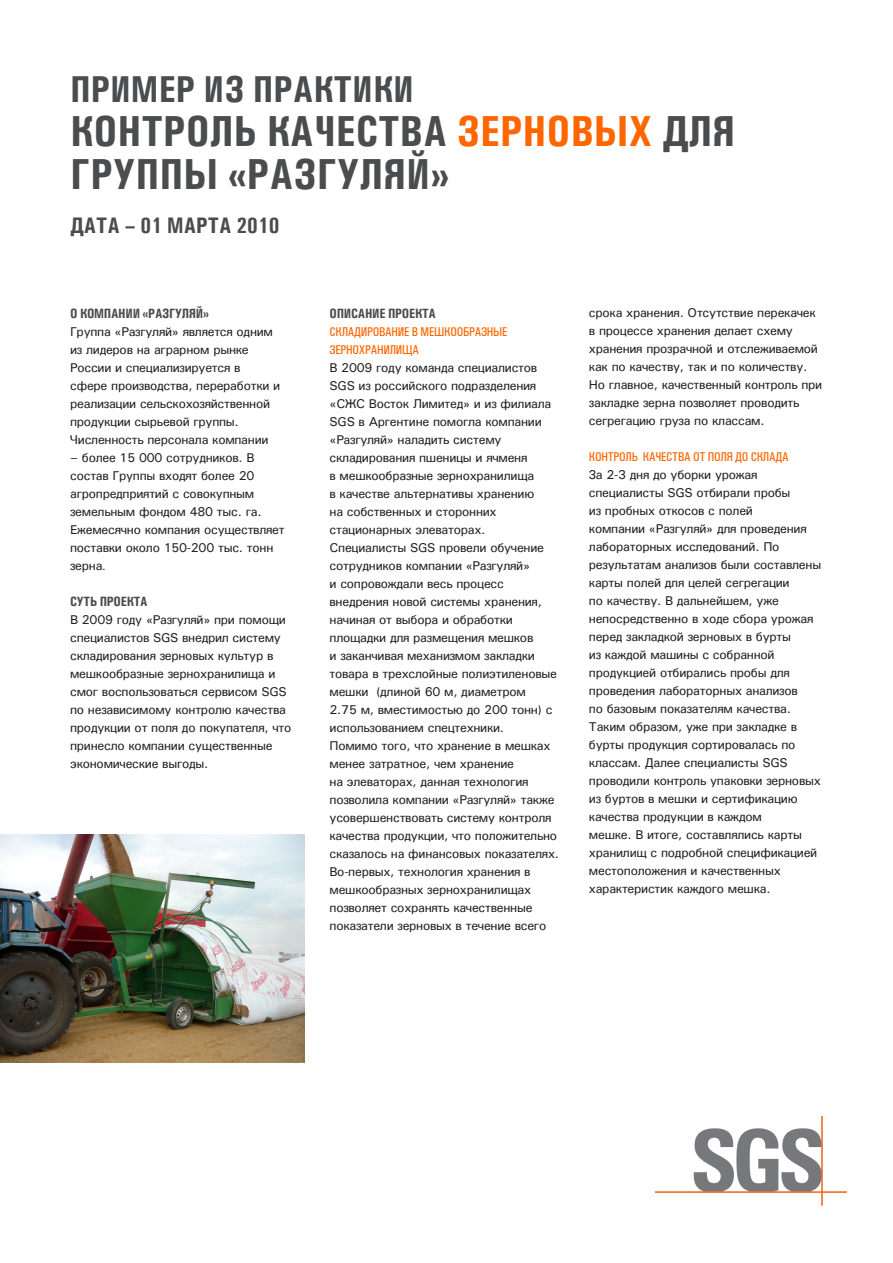
<style>
.page{position:relative;width:893px;height:1263px;background:#fff}
.page>*{position:absolute;margin:0;border:0;box-sizing:border-box;transform-origin:0 0}
.t1{font:700 43.5px/43.5px "Univers Condensed";color:#4b4c4d}
.t2{font:700 37.5px "Univers Condensed";color:#4b4c4d}
.t3{font:700 22.5px "Univers Condensed";color:#4b4c4d}
.t4{font:700 13.5px "Univers Condensed";letter-spacing:-.02em;color:#4b4c4d}
.t5{font:500 12.75px/18px "Univers";letter-spacing:-.02em;color:#231f20}
.t6{font:500 12.75px/18px "Univers Condensed";letter-spacing:-.02em;color:#f60}
.s1{color:#f60}
.s2{font-family:"Arial";font-weight:400}
</style>
<div class="page">
<img style="left:655px;top:1116px;width:191px;height:90px">
<img style="left:0;top:835px;width:304px;height:228px">
<p class="t2" style="left:70px;top:67px;width:345px">ПРИМЕР ИЗ ПРАКТИКИ</p>
<p class="t1" style="left:70px;top:109px;width:667px">КОНТРОЛЬ КАЧЕСТВА <span class="s1">ЗЕРНОВЫХ</span> ДЛЯ<br>ГРУППЫ «РАЗГУЛЯЙ»</p>
<p class="t3" style="left:70px;top:211px;width:211px">ДАТА – 01 МАРТА 2010</p>
<p class="t4" style="left:70px;top:305px;width:140px">О КОМПАНИИ «РАЗГУЛЯЙ»</p>
<p class="t5" style="left:70px;top:322px;width:212px">Группа «Разгуляй» является одним из лидеров на аграрном рынке<br>России и специализируется в сфере производства, переработки и реализации сельскохозяйственной продукции сырьевой группы.<br>Численность персонала компании</p>
<p class="t5" style="left:70px;top:448px;width:216px">– более 15 000 сотрудников. В состав Группы входят более 20 агропредприятий с совокупным земельным фондом 480 тыс. га.<br>Ежемесячно компания осуществляет поставки около 150-200 тыс. тонн зерна<span class="s2">.</span></p>
<p class="t4" style="left:70px;top:593px;width:79px">СУТЬ ПРОЕКТА</p>
<p class="t5" style="left:70px;top:610px;width:223px">В 2009 году «Разгуляй» при помощи специалистов SGS внедрил систему складирования зерновых культур в мешкообразные зернохранилища и смог воспользоваться сервисом SGS по независимому контролю качества продукции от поля до покупателя, что принесло компании существенные экономические выгоды.</p>
<p class="t4" style="left:330px;top:305px;width:108px">ОПИСАНИЕ ПРОЕКТА</p>
<p class="t6" style="left:330px;top:322px;width:180px">СКЛАДИРОВАНИЕ В МЕШКООБРАЗНЫЕ<br>ЗЕРНОХРАНИЛИЩА</p>
<p class="t5" style="left:330px;top:358px;width:229px">В 2009 году команда специалистов<br>SGS из российского подразделения «СЖС Восток Лимитед» и из филиала<br>SGS в Аргентине помогла компании «Разгуляй» наладить систему складирования пшеницы и ячменя<br>в мешкообразные зернохранилища<br>в качестве альтернативы хранению<br>на собственных и сторонних стационарных элеваторах.<br>Специалисты SGS провели обучение сотрудников компании «Разгуляй»<br>и сопровождали весь процесс внедрения новой системы хранения, начиная от выбора и обработки площадки для размещения мешков<br>и заканчивая механизмом закладки товара в трехслойные полиэтиленовые мешки (длиной 60 м, диаметром<br>2.75 м, вместимостью до 200 тонн) с использованием спецтехники.</p>
<p class="t5" style="left:330px;top:736px;width:231px">Помимо того, что хранение в мешках менее затратное, чем хранение<br>на элеваторах, данная технология позволила компании «Разгуляй» также усовершенствовать систему контроля качества продукции, что положительно сказалось на финансовых показателях.</p>
<p class="t5" style="left:330px;top:862px;width:218px">Во-первых, технология хранения в мешкообразных зернохранилищах позволяет сохранять качественные показатели зерновых в течение всего</p>
<p class="t5" style="left:589px;top:303px;width:235px">срока хранения. Отсутствие перекачек в процессе хранения делает схему хранения прозрачной и отслеживаемой как по качеству, так и по количеству.<br>Но главное, качественный контроль при закладке зерна позволяет проводить сегрегацию груза по классам.</p>
<p class="t6" style="left:589px;top:448px;width:201px">КОНТРОЛЬ КАЧЕСТВА ОТ ПОЛЯ ДО СКЛАДА</p>
<p class="t5" style="left:589px;top:465px;width:234px">За 2-3 дня до уборки урожая специалисты SGS отбирали пробы<br>из пробных откосов с полей<br>компании «Разгуляй» для проведения лабораторных исследований. По результатам анализов были составлены карты полей для целей сегрегации<br>по качеству. В дальнейшем, уже непосредственно в ходе сбора урожая перед закладкой зерновых в бурты<br>из каждой машины с собранной продукцией отбирались пробы для проведения лабораторных анализов<br>по базовым показателям качества.<br>Таким образом, уже при закладке в бурты продукция сортировалась по классам. Далее специалисты SGS проводили контроль упаковки зерновых из буртов в мешки и сертификацию качества продукции в каждом<br>мешке. В итоге, составлялись карты хранилищ с подробной спецификацией местоположения и качественных характеристик каждого мешка.</p>
</div>
